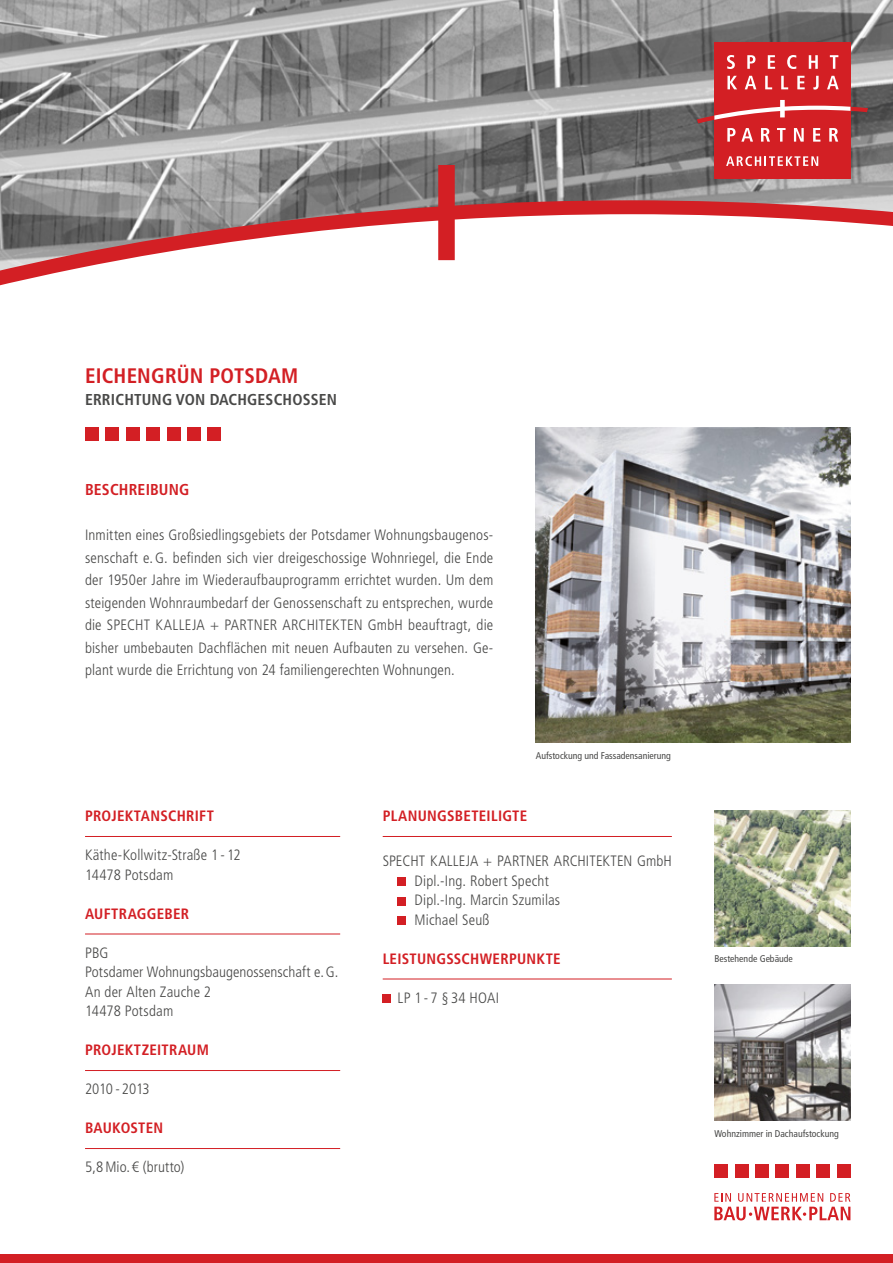
<style>
.page{position:relative;width:893px;height:1263px;background:#fff}
.page>*{position:absolute;margin:0;border:0;box-sizing:border-box;transform-origin:0 0}
.t1{font:700 condensed 21px "Frutiger LT Std";letter-spacing:.01em;color:#d31f24}
.t2{font:700 condensed 15.75px "Frutiger LT Std";letter-spacing:.01em;color:#494948}
.t3{font:700 condensed 15.75px "Frutiger LT Std";letter-spacing:.01em;color:#d31f24}
.t4{font:300 condensed 15px/19.5px "Frutiger LT Std";letter-spacing:.01em;color:#494948}
.t5{font:700 condensed 15px "Frutiger LT Std";letter-spacing:.02em;color:#d31f24}
.t6{font:300 condensed 15px "Frutiger LT Std";letter-spacing:-.025em;color:#494948}
.t7{font:condensed 9.75px "Frutiger LT Std";color:#494948}
</style>
<div class="page">
<img style="left:0;top:0;width:893px;height:165px">
<div style="left:0;top:1254px;width:893px;height:9px;background:#d31f24"></div>
<svg style="left:0;top:165px;width:893px;height:121px"></svg>
<svg style="left:714px;top:1193px;width:136px;height:27px"></svg>
<div style="left:837px;top:1164px;width:13px;height:14px;background:#d31f24"></div>
<div style="left:816px;top:1164px;width:14px;height:14px;background:#d31f24"></div>
<div style="left:796px;top:1164px;width:14px;height:14px;background:#d31f24"></div>
<div style="left:776px;top:1164px;width:13px;height:14px;background:#d31f24"></div>
<div style="left:755px;top:1164px;width:14px;height:14px;background:#d31f24"></div>
<div style="left:735px;top:1164px;width:13px;height:14px;background:#d31f24"></div>
<div style="left:714px;top:1164px;width:14px;height:14px;background:#d31f24"></div>
<div style="left:714px;top:43px;width:136px;height:136px;background:#d31f24"></div>
<svg style="left:727px;top:55px;width:8px;height:14px"></svg>
<svg style="left:747px;top:55px;width:8px;height:14px"></svg>
<svg style="left:768px;top:55px;width:7px;height:14px"></svg>
<svg style="left:787px;top:55px;width:9px;height:14px"></svg>
<svg style="left:809px;top:55px;width:9px;height:14px"></svg>
<svg style="left:830px;top:55px;width:8px;height:14px"></svg>
<svg style="left:727px;top:76px;width:10px;height:13px"></svg>
<svg style="left:745px;top:76px;width:11px;height:13px"></svg>
<svg style="left:765px;top:76px;width:7px;height:13px"></svg>
<svg style="left:781px;top:76px;width:7px;height:13px"></svg>
<svg style="left:797px;top:76px;width:8px;height:13px"></svg>
<svg style="left:813px;top:76px;width:6px;height:14px"></svg>
<svg style="left:827px;top:76px;width:12px;height:13px"></svg>
<svg style="left:726px;top:156px;width:92px;height:10px"></svg>
<svg style="left:697px;top:100px;width:171px;height:42px"></svg>
<img style="left:714px;top:810px;width:136px;height:136px">
<img style="left:714px;top:984px;width:136px;height:136px">
<img style="left:536px;top:428px;width:314px;height:314px">
<div style="left:208px;top:428px;width:13px;height:13px;background:#d31f24"></div>
<div style="left:187px;top:428px;width:14px;height:13px;background:#d31f24"></div>
<div style="left:167px;top:428px;width:13px;height:13px;background:#d31f24"></div>
<div style="left:146px;top:428px;width:14px;height:13px;background:#d31f24"></div>
<div style="left:126px;top:428px;width:14px;height:13px;background:#d31f24"></div>
<div style="left:106px;top:428px;width:13px;height:13px;background:#d31f24"></div>
<div style="left:85px;top:428px;width:14px;height:13px;background:#d31f24"></div>
<hr style="left:85px;top:836px;width:255px;height:1px;background:#d31f24">
<hr style="left:85px;top:934px;width:255px;height:1px;background:#d31f24">
<hr style="left:85px;top:1070px;width:255px;height:1px;background:#d31f24">
<hr style="left:85px;top:1148px;width:255px;height:1px;background:#d31f24">
<hr style="left:383px;top:836px;width:289px;height:1px;background:#d31f24">
<hr style="left:383px;top:979px;width:289px;height:1px;background:#d31f24">
<div style="left:398px;top:877px;width:8px;height:9px;background:#d31f24"></div>
<div style="left:398px;top:897px;width:8px;height:8px;background:#d31f24"></div>
<div style="left:398px;top:916px;width:8px;height:9px;background:#d31f24"></div>
<div style="left:383px;top:994px;width:8px;height:9px;background:#d31f24"></div>
<h1 class="t1" style="left:85px;top:363px;width:215px">EICHENGRÜN POTSDAM</h1>
<p class="t2" style="left:85px;top:390px;width:253px">ERRICHTUNG VON DACHGESCHOSSEN</p>
<p class="t3" style="left:85px;top:480px;width:106px">BESCHREIBUNG</p>
<p class="t4" style="left:85px;top:524px;width:410px;line-height:22.5px;text-align:justify">Inmitten eines Großsiedlingsgebiets der Potsdamer Wohnungsbaugenos&shy;senschaft e.G. befinden sich vier dreigeschossige Wohnriegel, die Ende der 1950er Jahre im Wiederaufbauprogramm errichtet wurden. Um dem steigenden Wohnraumbedarf der Genossenschaft zu entsprechen, wurde die SPECHT KALLEJA + PARTNER ARCHITEKTEN GmbH beauftragt, die bisher umbebauten Dachflächen mit neuen Aufbauten zu versehen. Ge&shy;plant wurde die Errichtung von 24 familiengerechten Wohnungen.</p>
<p class="t7" style="left:536px;top:750px;width:137px">Aufstockung und Fassadensanierung</p>
<p class="t5" style="left:85px;top:807px;width:130px">PROJEKTANSCHRIFT</p>
<p class="t4" style="left:85px;top:846px;width:157px">Käthe-Kollwitz-Straße 1 - 12<br>14478 Potsdam</p>
<p class="t5" style="left:85px;top:905px;width:106px">AUFTRAGGEBER</p>
<p class="t4" style="left:85px;top:943px;width:255px">PBG<br>Potsdamer Wohnungsbaugenossenschaft e.G.<br>An der Alten Zauche 2<br>14478 Potsdam</p>
<p class="t5" style="left:85px;top:1041px;width:126px">PROJEKTZEITRAUM</p>
<p class="t6" style="left:85px;top:1081px;width:66px">2010 - 2013</p>
<p class="t5" style="left:85px;top:1119px;width:80px">BAUKOSTEN</p>
<p class="t4" style="left:85px;top:1158px;width:101px">5,8Mio. € (brutto)</p>
<p class="t5" style="left:383px;top:807px;width:146px">PLANUNGSBETEILIGTE</p>
<p class="t4" style="left:415px;top:852px;width:259px;text-indent:-32px">SPECHT KALLEJA + PARTNER ARCHITEKTEN GmbH<br>Dipl.-Ing. Robert Specht<br>Dipl.-Ing. Marcin Szumilas<br>Michael Seuß</p>
<p class="t5" style="left:383px;top:950px;width:180px">LEISTUNGSSCHWERPUNKTE</p>
<p class="t4" style="left:398px;top:988px;width:103px">LP 1 - 7 § 34 HOAI</p>
<p class="t7" style="left:714px;top:953px;width:80px">Bestehende Gebäude</p>
<p class="t7" style="left:714px;top:1128px;width:126px">Wohnzimmer in Dachaufstockung</p>
</div>
